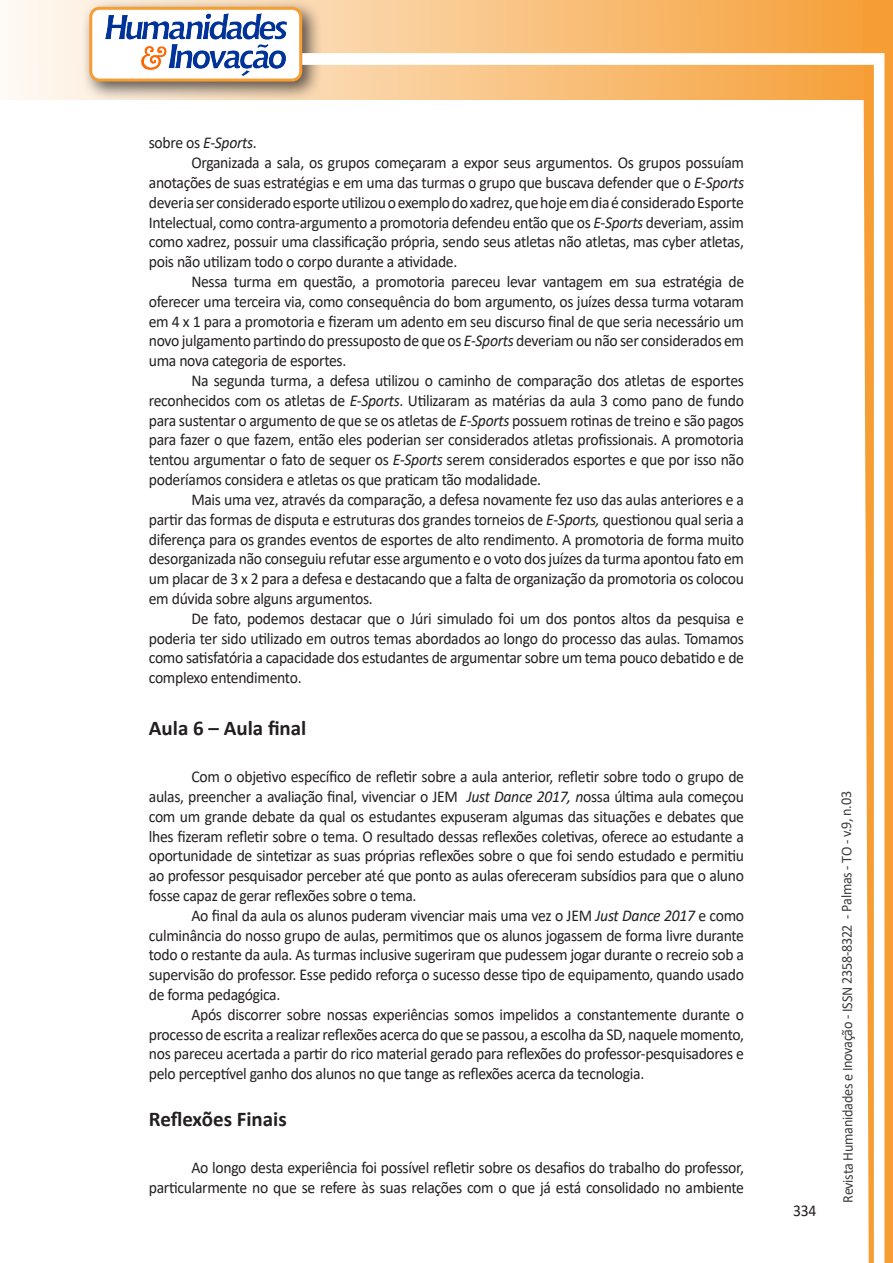
<style>
.page{position:relative;width:893px;height:1263px;background:#fff}
.page>*{position:absolute;margin:0;border:0;box-sizing:border-box;transform-origin:0 0}
.Titulo_2{font:700 21px "Calibri";color:#231f20}
.texto{font:16.5px/19.8px "Calibri";letter-spacing:-.02em;color:#231f20;text-align:justify;scale:.95 1}
.t1{font:15px "Calibri";letter-spacing:-.025em;color:#3e3e3f;scale:.95 1}
.s1{font-style:italic}
</style>
<div class="page">
<svg style="left:5px;top:0;width:858px;height:100px;background:#f9c484"></svg>
<div style="left:81px;top:0;width:241px;height:102px;background:#231f20;opacity:.75"></div>
<div style="left:91px;top:8px;width:210px;height:72px;background:#fff;border-radius:9px"></div>
<div style="left:89px;top:7px;width:213px;height:75px;border:3px solid #f69e34;border-radius:9px"></div>
<div style="left:302px;top:53px;width:582px;height:12px;background:#fff;border:2px solid #fff"></div>
<svg style="left:863px;top:0;width:30px;height:1263px"></svg>
<img style="left:105px;top:13px;width:181px;height:62px">
<p class="texto" style="left:149px;top:133px;width:115px">sobre os <span class="s1">E-Sports</span>.</p>
<p class="texto" style="left:149px;top:152px;width:628px;text-indent:43px">Organizada a sala, os grupos começaram a expor seus argumentos. Os grupos possuíam anotações de suas estratégias e em uma das turmas o grupo que buscava defender que o <span class="s1">E-Sports </span>deveria ser considerado esporte utilizou o exemplo do xadrez, que hoje em dia é considerado Esporte Intelectual, como contra-argumento a promotoria defendeu então que os <span class="s1">E-Sports</span> deveriam, assim como xadrez, possuir uma classificação própria, sendo seus atletas não atletas, mas cyber atletas, pois não utilizam todo o corpo durante a atividade.</p>
<p class="texto" style="left:149px;top:271px;width:628px;text-indent:43px">Nessa turma em questão, a promotoria pareceu levar vantagem em sua estratégia de oferecer uma terceira via, como consequência do bom argumento, os juízes dessa turma votaram em 4 x 1 para a promotoria e fizeram um adento em seu discurso final de que seria necessário um novo julgamento partindo do pressuposto de que os <span class="s1">E-Sports</span> deveriam ou não ser considerados em uma nova categoria de esportes.</p>
<p class="texto" style="left:149px;top:370px;width:628px;text-indent:43px">Na segunda turma, a defesa utilizou o caminho de comparação dos atletas de esportes reconhecidos com os atletas de <span class="s1">E-Sports</span>. Utilizaram as matérias da aula 3 como pano de fundo para sustentar o argumento de que se os atletas de <span class="s1">E-Sports</span> possuem rotinas de treino e são pagos para fazer o que fazem, então eles poderian ser considerados atletas profissionais. A promotoria tentou argumentar o fato de sequer os <span class="s1">E-Sports</span> serem considerados esportes e que por isso não poderíamos considera e atletas os que praticam tão modalidade.</p>
<p class="texto" style="left:149px;top:489px;width:628px;text-indent:43px">Mais uma vez, através da comparação, a defesa novamente fez uso das aulas anteriores e a partir das formas de disputa e estruturas dos grandes torneios de <span class="s1">E-Sports,</span> questionou qual seria a diferença para os grandes eventos de esportes de alto rendimento. A promotoria de forma muito desorganizada não conseguiu refutar esse argumento e o voto dos juízes da turma apontou fato em um placar de 3 x 2 para a defesa e destacando que a falta de organização da promotoria os colocou em dúvida sobre alguns argumentos.</p>
<p class="texto" style="left:149px;top:608px;width:628px;text-indent:43px">De fato, podemos destacar que o Júri simulado foi um dos pontos altos da pesquisa e poderia ter sido utilizado em outros temas abordados ao longo do processo das aulas. Tomamos como satisfatória a capacidade dos estudantes de argumentar sobre um tema pouco debatido e de complexo entendimento.</p>
<p class="Titulo_2" style="left:149px;top:713px;width:159px">Aula 6 – Aula final</p>
<p class="texto" style="left:149px;top:766px;width:628px;text-indent:43px">Com o objetivo específico de refletir sobre a aula anterior, refletir sobre todo o grupo de aulas, preencher a avaliação final, vivenciar o JEM <span class="s1">Just Dance 2017, n</span>ossa última aula começou com um grande debate da qual os estudantes expuseram algumas das situações e debates que lhes fizeram refletir sobre o tema. O resultado dessas reflexões coletivas, oferece ao estudante a oportunidade de sintetizar as suas próprias reflexões sobre o que foi sendo estudado e permitiu ao professor pesquisador perceber até que ponto as aulas ofereceram subsídios para que o aluno fosse capaz de gerar reflexões sobre o tema.</p>
<p class="texto" style="left:149px;top:905px;width:628px;text-indent:43px">Ao final da aula os alunos puderam vivenciar mais uma vez o JEM <span class="s1">Just Dance 2017</span> e como culminância do nosso grupo de aulas, permitimos que os alunos jogassem de forma livre durante todo o restante da aula. As turmas inclusive sugeriram que pudessem jogar durante o recreio sob a supervisão do professor. Esse pedido reforça o sucesso desse tipo de equipamento, quando usado de forma pedagógica.</p>
<p class="texto" style="left:149px;top:1004px;width:628px;text-indent:43px">Após discorrer sobre nossas experiências somos impelidos a constantemente durante o processo de escrita a realizar reflexões acerca do que se passou, a escolha da SD, naquele momento, nos pareceu acertada a partir do rico material gerado para reflexões do professor-pesquisadores e pelo perceptível ganho dos alunos no que tange as reflexões acerca da tecnologia.</p>
<p class="Titulo_2" style="left:149px;top:1104px;width:139px">Reflexões Finais</p>
<p class="texto" style="left:149px;top:1157px;width:628px;text-align:right">Ao longo desta experiência foi possível refletir sobre os desafios do trabalho do professor, particularmente no que se refere às suas relações com o que já está consolidado no ambiente</p>
<p class="texto" style="left:793px;top:1200px;width:26px">334</p>
<p class="t1" style="left:837px;top:1203px;width:435px;rotate:-90deg">Revista Humanidades e Inovação - ISSN 2358-8322 - Palmas - TO - v.9, n.03</p>
</div>
